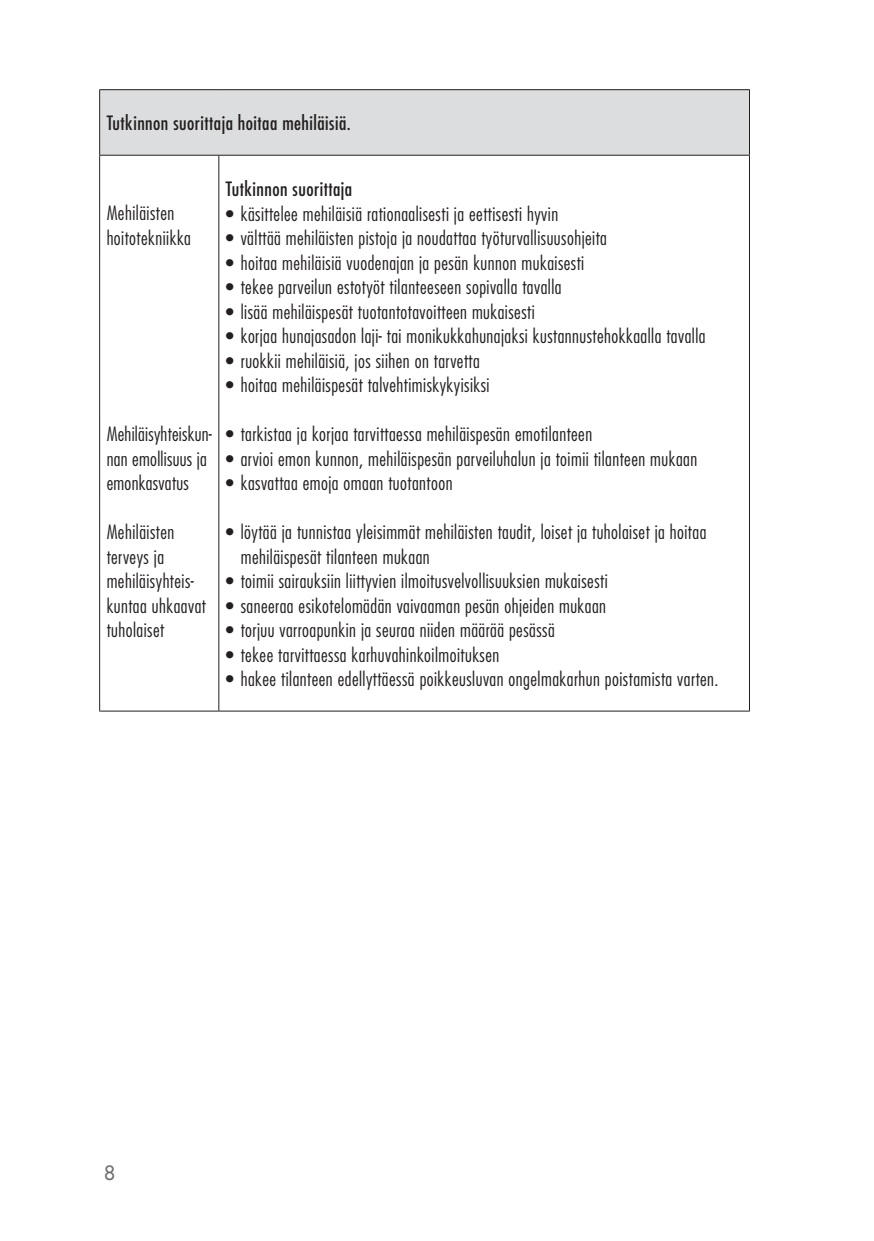
<style>
.page{position:relative;width:874px;height:1241px;background:#fff}
.page>*{position:absolute;margin:0;border:0;box-sizing:border-box;transform-origin:0 0}
.t1{font:300 condensed 19.25px/24.5px "Futura Std";letter-spacing:.025em;color:#231f20}
.t2{font:condensed 19.25px "Futura Std";letter-spacing:.025em;color:#231f20}
.t3{font:500 19.25px "Futura Std";color:#6d6f71}
</style>
<div class="page">
<div style="left:100px;top:90px;width:649px;height:65px;background:#dcddde"></div>
<hr style="left:99px;top:89px;width:120px;height:1px;background:#231f20">
<hr style="left:99px;top:90px;width:1px;height:65px;background:#231f20">
<hr style="left:219px;top:89px;width:530px;height:1px;background:#231f20">
<hr style="left:748px;top:90px;width:1px;height:65px;background:#231f20">
<hr style="left:99px;top:155px;width:120px;height:1px;background:#231f20">
<hr style="left:99px;top:155px;width:1px;height:555px;background:#231f20">
<hr style="left:219px;top:155px;width:530px;height:1px;background:#231f20">
<hr style="left:218px;top:155px;width:1px;height:555px;background:#231f20">
<hr style="left:748px;top:155px;width:1px;height:555px;background:#231f20">
<hr style="left:99px;top:710px;width:120px;height:1px;background:#231f20">
<hr style="left:219px;top:710px;width:530px;height:1px;background:#231f20">
<p class="t2" style="left:107px;top:112px;width:245px">Tutkinnon suorittaja hoitaa mehiläisiä.</p>
<p class="t1" style="left:107px;top:201px;width:86px">Mehiläisten hoitotekniikka</p>
<p class="t1" style="left:107px;top:421px;width:107px">Mehiläisyhteiskun&shy;nan emollisuus ja emonkasvatus</p>
<p class="t1" style="left:107px;top:519px;width:101px">Mehiläisten terveys ja mehiläisyhteis&shy;kuntaa uhkaavat tuholaiset</p>
<p class="t2" style="left:226px;top:177px;width:128px">Tutkinnon suorittaja</p>
<p class="t1" style="left:226px;top:201px;width:333px">• käsittelee mehiläisiä rationaalisesti ja eettisesti hyvin</p>
<p class="t1" style="left:226px;top:225px;width:382px">• välttää mehiläisten pistoja ja noudattaa työturvallisuusohjeita</p>
<p class="t1" style="left:226px;top:250px;width:360px">• hoitaa mehiläisiä vuodenajan ja pesän kunnon mukaisesti</p>
<p class="t1" style="left:226px;top:275px;width:337px">• tekee parveilun estotyöt tilanteeseen sopivalla tavalla</p>
<p class="t1" style="left:226px;top:299px;width:310px">• lisää mehiläispesät tuotantotavoitteen mukaisesti</p>
<p class="t1" style="left:226px;top:324px;width:481px">• korjaa hunajasadon laji- tai monikukkahunajaksi kustannustehokkaalla tavalla</p>
<p class="t1" style="left:226px;top:348px;width:255px">• ruokkii mehiläisiä, jos siihen on tarvetta</p>
<p class="t1" style="left:226px;top:373px;width:265px">• hoitaa mehiläispesät talvehtimiskykyisiksi</p>
<p class="t1" style="left:226px;top:422px;width:367px">• tarkistaa ja korjaa tarvittaessa mehiläispesän emotilanteen</p>
<p class="t1" style="left:226px;top:446px;width:472px">• arvioi emon kunnon, mehiläispesän parveiluhalun ja toimii tilanteen mukaan</p>
<p class="t1" style="left:226px;top:471px;width:228px">• kasvattaa emoja omaan tuotantoon</p>
<p class="t1" style="left:241px;top:520px;width:467px;text-indent:-15px">• löytää ja tunnistaa yleisimmät mehiläisten taudit, loiset ja tuholaiset ja hoitaa mehiläispesät tilanteen mukaan</p>
<p class="t1" style="left:226px;top:569px;width:383px">• toimii sairauksiin liittyvien ilmoitusvelvollisuuksien mukaisesti</p>
<p class="t1" style="left:226px;top:593px;width:381px">• saneeraa esikotelomädän vaivaaman pesän ohjeiden mukaan</p>
<p class="t1" style="left:226px;top:618px;width:330px">• torjuu varroapunkin ja seuraa niiden määrää pesässä</p>
<p class="t1" style="left:226px;top:642px;width:275px">• tekee tarvittaessa karhuvahinkoilmoituksen</p>
<p class="t1" style="left:226px;top:667px;width:494px">• hakee tilanteen edellyttäessä poikkeusluvan ongelmakarhun poistamista varten.</p>
<p class="t3" style="left:104px;top:1160px;width:13px">8</p>
</div>
